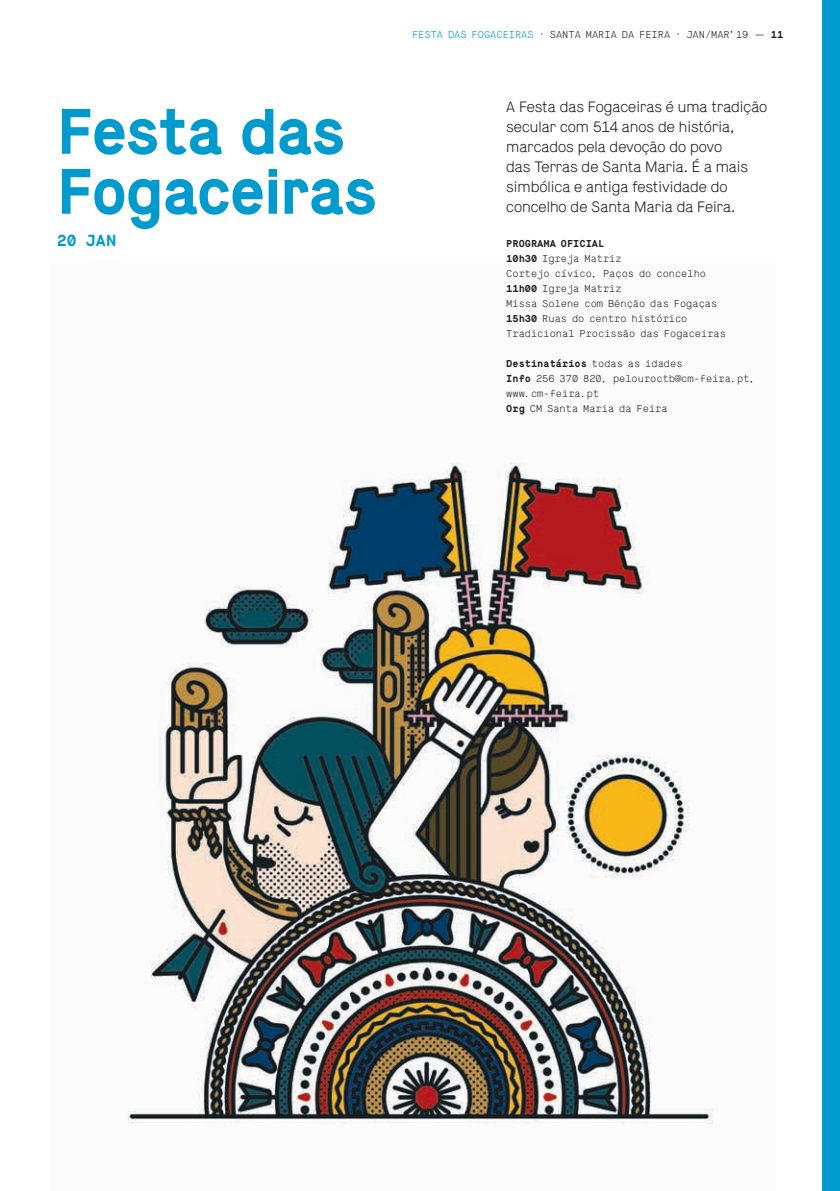
<style>
.page{position:relative;width:840px;height:1191px;background:#fff}
.page>*{position:absolute;margin:0;border:0;box-sizing:border-box;transform-origin:0 0}
.t1{font:700 64px/60px "Maison";letter-spacing:-.01em;color:#009bce}
.t2{font:700 16px "Maison Mono";color:#009bce}
.t3{font:300 15px/20px "Maison";color:#231f20}
.t4{font:300 10px/15px "Maison Mono";color:#231f20}
.s1{color:#009bce}
.s2{font-weight:700}
</style>
<div class="page">
<img style="left:127px;top:462px;width:586px;height:663px">
<div style="left:821px;top:0;width:18px;height:1191px;background:#009bce"></div>
<h1 class="t1" style="left:57px;top:102px;width:321px">Festa das<br>Fogaceiras</h1>
<h2 class="t2" style="left:57px;top:230px;width:61px">20 JAN</h2>
<p class="t4" style="left:412px;top:27px;width:372px"><span class="s1">FESTA DAS FOGACEIRAS</span> · SANTA MARIA DA FEIRA · JAN/MAR’19 — <span class="s2">11</span></p>
<h3 class="t3" style="left:506px;top:97px;width:262px">A Festa das Fogaceiras é uma tradição secular com 514 anos de história, marcados pela devoção do povo<br>das Terras de Santa Maria. É a mais simbólica e antiga festividade do concelho de Santa Maria da Feira.</h3>
<p class="t4" style="left:506px;top:236px;width:221px"><span class="s2">PROGRAMA OFICIAL<br>10h30</span> Igreja Matriz<br>Cortejo cívico, Paços do concelho<br><span class="s2">11h00</span> Igreja Matriz<br>Missa Solene com Bênção das Fogaças<br><span class="s2">15h30</span> Ruas do centro histórico<br>Tradicional Procissão das Fogaceiras</p>
<p class="t4" style="left:506px;top:356px;width:251px"><span class="s2">Destinatários</span> todas as idades<br><span class="s2">Info</span> 256 370 820, pelouroctb@cm‑feira.pt, www.cm‑feira.pt<br><span class="s2">Org</span> CM Santa Maria da Feira</p>
</div>
